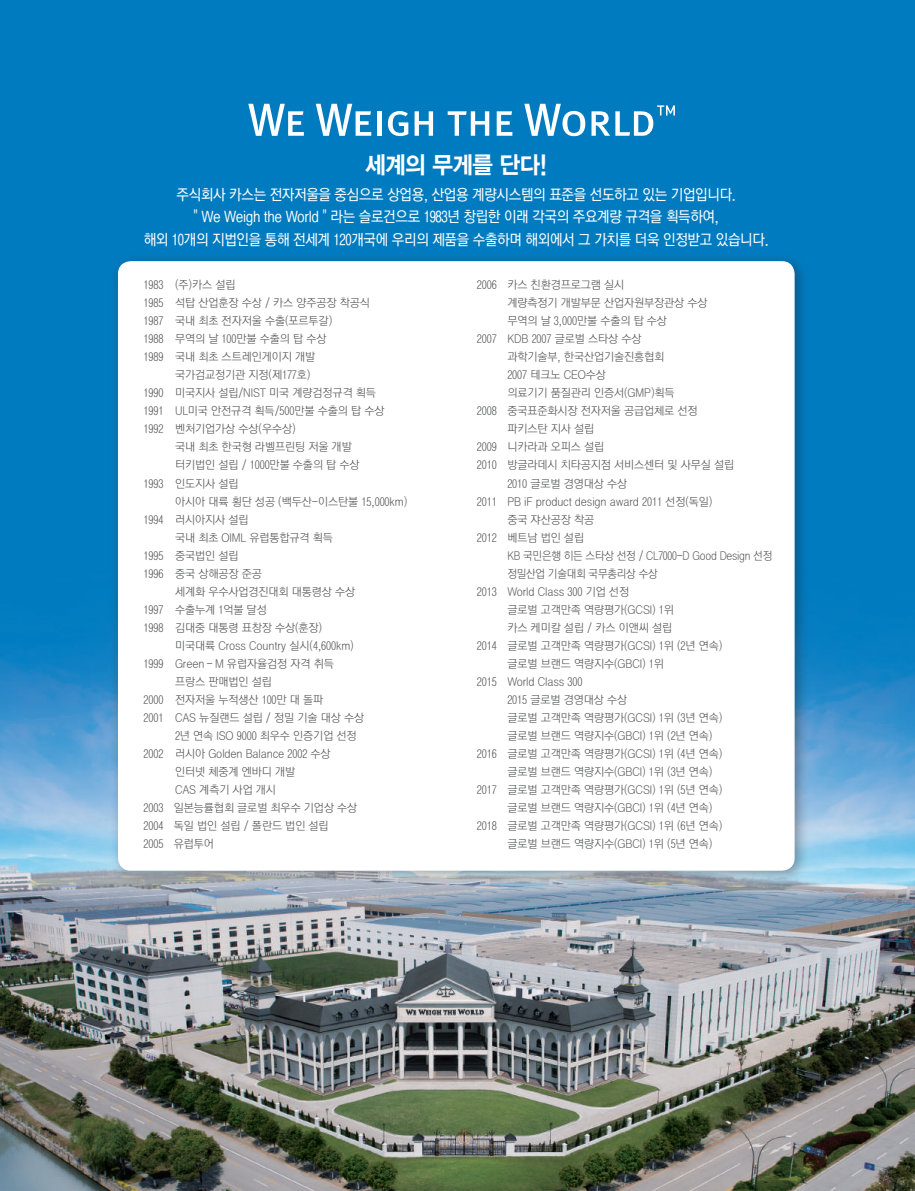
<style>
.page{position:relative;width:915px;height:1191px;background:#fff}
.page>*{position:absolute;margin:0;border:0;box-sizing:border-box;transform-origin:0 0}
.t1{font:24px "YDIYGO350";letter-spacing:-.025em;color:#fff;scale:.93 1}
.t2{font:15px/22.5px "YGO530";letter-spacing:-.025em;color:#fff;text-align:center;scale:.93 1}
.t3{font:11.25px "YGO520";letter-spacing:-.01em;color:#57585a}
.t4{font:11.25px "YGO520";letter-spacing:-.01em;color:#57585a;scale:.95 1}
</style>
<div class="page">
<img style="left:0;top:0;width:914px;height:1191px">
<div style="left:109px;top:252px;width:700px;height:633px;background:#231f20;opacity:.39"></div>
<div style="left:118px;top:261px;width:676px;height:609px;background:#fff;border-radius:13px"></div>
<svg style="left:248px;top:104px;width:56px;height:32px"></svg>
<svg style="left:315px;top:104px;width:56px;height:32px"></svg>
<div style="left:377px;top:111px;width:5px;height:25px;background:#fff"></div>
<svg style="left:388px;top:111px;width:20px;height:25px"></svg>
<svg style="left:414px;top:111px;width:19px;height:25px"></svg>
<svg style="left:447px;top:111px;width:42px;height:25px"></svg>
<svg style="left:496px;top:111px;width:16px;height:25px"></svg>
<svg style="left:524px;top:104px;width:61px;height:32px"></svg>
<svg style="left:591px;top:105px;width:83px;height:31px"></svg>
<h1 class="t1" style="left:365px;top:152px;width:197px">세계의 무게를 단다!</h1>
<h2 class="t2" style="left:144px;top:184px;width:673px">주식회사 카스는 전자저울을 중심으로 상업용, 산업용 계량시스템의 표준을 선도하고 있는 기업입니다.<br>" We Weigh the World " 라는 슬로건으로 1983년 창립한 이래 각국의 주요계량 규격을 획득하여,<br>해외 10개의 지법인을 통해 전세계 120개국에 우리의 제품을 수출하며 해외에서 그 가치를 더욱 인정받고 있습니다.</h2>
<p class="t3" style="left:143px;top:279px;width:94px">1983 (주)카스 설립</p>
<p class="t3" style="left:143px;top:297px;width:228px">1985 석탑 산업훈장 수상 / 카스 양주공장 착공식</p>
<p class="t3" style="left:143px;top:315px;width:190px">1987 국내 최초 전자저울 수출(포르투갈)</p>
<p class="t3" style="left:143px;top:333px;width:184px">1988 무역의 날 100만불 수출의 탑 수상</p>
<p class="t3" style="left:143px;top:351px;width:173px">1989 국내 최초 스트레인게이지 개발</p>
<p class="t3" style="left:175px;top:369px;width:137px">국가검교정기관 지정(제177호)</p>
<p class="t3" style="left:143px;top:387px;width:234px">1990 미국지사 설립/NIST 미국 계량검정규격 획득</p>
<p class="t3" style="left:143px;top:405px;width:242px">1991 UL미국 안전규격 획득/500만불 수출의 탑 수상</p>
<p class="t3" style="left:143px;top:423px;width:154px">1992 벤처기업가상 수상(우수상)</p>
<p class="t3" style="left:175px;top:441px;width:178px">국내 최초 한국형 라벨프린팅 저울 개발</p>
<p class="t3" style="left:175px;top:459px;width:186px">터키법인 설립 / 1000만불 수출의 탑 수상</p>
<p class="t3" style="left:143px;top:477px;width:96px">1993 인도지사 설립</p>
<p class="t3" style="left:175px;top:495px;width:234px">아시아 대륙 횡단 성공 (백두산-이스탄불 15,000km)</p>
<p class="t3" style="left:143px;top:513px;width:106px">1994 러시아지사 설립</p>
<p class="t3" style="left:175px;top:531px;width:159px">국내 최초 OIML 유럽통합규격 획득</p>
<p class="t3" style="left:143px;top:549px;width:96px">1995 중국법인 설립</p>
<p class="t3" style="left:143px;top:567px;width:120px">1996 중국 상해공장 준공</p>
<p class="t3" style="left:175px;top:585px;width:182px">세계화 우수사업경진대회 대통령상 수상</p>
<p class="t3" style="left:143px;top:603px;width:125px">1997 수출누계 1억불 달성</p>
<p class="t3" style="left:143px;top:621px;width:180px">1998 김대중 대통령 표창장 수상(훈장)</p>
<p class="t3" style="left:175px;top:639px;width:180px">미국대륙 Cross Country 실시(4,600km)</p>
<p class="t3" style="left:143px;top:657px;width:192px">1999 Green - M 유럽자율검정 자격 취득</p>
<p class="t3" style="left:175px;top:675px;width:98px">프랑스 판매법인 설립</p>
<p class="t3" style="left:143px;top:693px;width:181px">2000 전자저울 누적생산 100만 대 돌파</p>
<p class="t3" style="left:143px;top:711px;width:222px">2001 CAS 뉴질랜드 설립 / 정밀 기술 대상 수상</p>
<p class="t3" style="left:175px;top:729px;width:183px">2년 연속 ISO 9000 최우수 인증기업 선정</p>
<p class="t3" style="left:143px;top:747px;width:189px">2002 러시아 Golden Balance 2002 수상</p>
<p class="t3" style="left:175px;top:765px;width:122px">인터넷 체중계 엔바디 개발</p>
<p class="t3" style="left:175px;top:783px;width:102px">CAS 계측기 사업 개시</p>
<p class="t3" style="left:143px;top:801px;width:215px">2003 일본능률협회 글로벌 최우수 기업상 수상</p>
<p class="t3" style="left:143px;top:819px;width:187px">2004 독일 법인 설립 / 폴란드 법인 설립</p>
<p class="t3" style="left:143px;top:837px;width:72px">2005 유럽투어</p>
<p class="t3" style="left:477px;top:279px;width:149px">2006 카스 친환경프로그램 실시</p>
<p class="t3" style="left:507px;top:297px;width:202px">계량측정기 개발부문 산업자원부장관상 수상</p>
<p class="t3" style="left:507px;top:315px;width:161px">무역의 날 3,000만불 수출의 탑 수상</p>
<p class="t3" style="left:477px;top:333px;width:166px">2007 KDB 2007 글로벌 스타상 수상</p>
<p class="t3" style="left:507px;top:351px;width:158px">과학기술부, 한국산업기술진흥협회</p>
<p class="t3" style="left:507px;top:369px;width:100px">2007 테크노 CEO수상</p>
<p class="t3" style="left:507px;top:387px;width:169px">의료기기 품질관리 인증서(GMP)획득</p>
<p class="t3" style="left:477px;top:405px;width:222px">2008 중국표준화시장 전자저울 공급업체로 선정</p>
<p class="t3" style="left:507px;top:423px;width:88px">파키스탄 지사 설립</p>
<p class="t3" style="left:477px;top:441px;width:129px">2009 니카라과 오피스 설립</p>
<p class="t3" style="left:477px;top:459px;width:259px">2010 방글라데시 치타공지점 서비스센터 및 사무실 설립</p>
<p class="t3" style="left:507px;top:477px;width:121px">2010 글로벌 경영대상 수상</p>
<p class="t3" style="left:477px;top:495px;width:237px">2011 PB iF product design award 2011 선정(독일)</p>
<p class="t3" style="left:507px;top:513px;width:88px">중국 쟈산공장 착공</p>
<p class="t3" style="left:477px;top:531px;width:109px">2012 베트남 법인 설립</p>
<p class="t4" style="left:507px;top:549px;width:280px">KB 국민은행 히든 스타상 선정 / CL7000-D Good Design 선정</p>
<p class="t4" style="left:507px;top:567px;width:160px">정밀산업 기술대회 국무총리상 수상</p>
<p class="t3" style="left:477px;top:585px;width:154px">2013 World Class 300 기업 선정</p>
<p class="t3" style="left:507px;top:603px;width:168px">글로벌 고객만족 역량평가(GCSI) 1위</p>
<p class="t3" style="left:507px;top:621px;width:166px">카스 케미칼 설립 / 카스 이앤씨 설립</p>
<p class="t3" style="left:477px;top:639px;width:247px">2014 글로벌 고객만족 역량평가(GCSI) 1위 (2년 연속)</p>
<p class="t3" style="left:507px;top:657px;width:158px">글로벌 브랜드 역량지수(GBCI) 1위</p>
<p class="t3" style="left:477px;top:675px;width:107px">2015 World Class 300</p>
<p class="t3" style="left:507px;top:693px;width:121px">2015 글로벌 경영대상 수상</p>
<p class="t3" style="left:507px;top:711px;width:217px">글로벌 고객만족 역량평가(GCSI) 1위 (3년 연속)</p>
<p class="t3" style="left:507px;top:729px;width:207px">글로벌 브랜드 역량지수(GBCI) 1위 (2년 연속)</p>
<p class="t3" style="left:477px;top:747px;width:247px">2016 글로벌 고객만족 역량평가(GCSI) 1위 (4년 연속)</p>
<p class="t3" style="left:507px;top:765px;width:207px">글로벌 브랜드 역량지수(GBCI) 1위 (3년 연속)</p>
<p class="t3" style="left:477px;top:783px;width:247px">2017 글로벌 고객만족 역량평가(GCSI) 1위 (5년 연속)</p>
<p class="t3" style="left:507px;top:801px;width:207px">글로벌 브랜드 역량지수(GBCI) 1위 (4년 연속)</p>
<p class="t3" style="left:477px;top:819px;width:247px">2018 글로벌 고객만족 역량평가(GCSI) 1위 (6년 연속)</p>
<p class="t3" style="left:507px;top:837px;width:207px">글로벌 브랜드 역량지수(GBCI) 1위 (5년 연속)</p>
</div>
